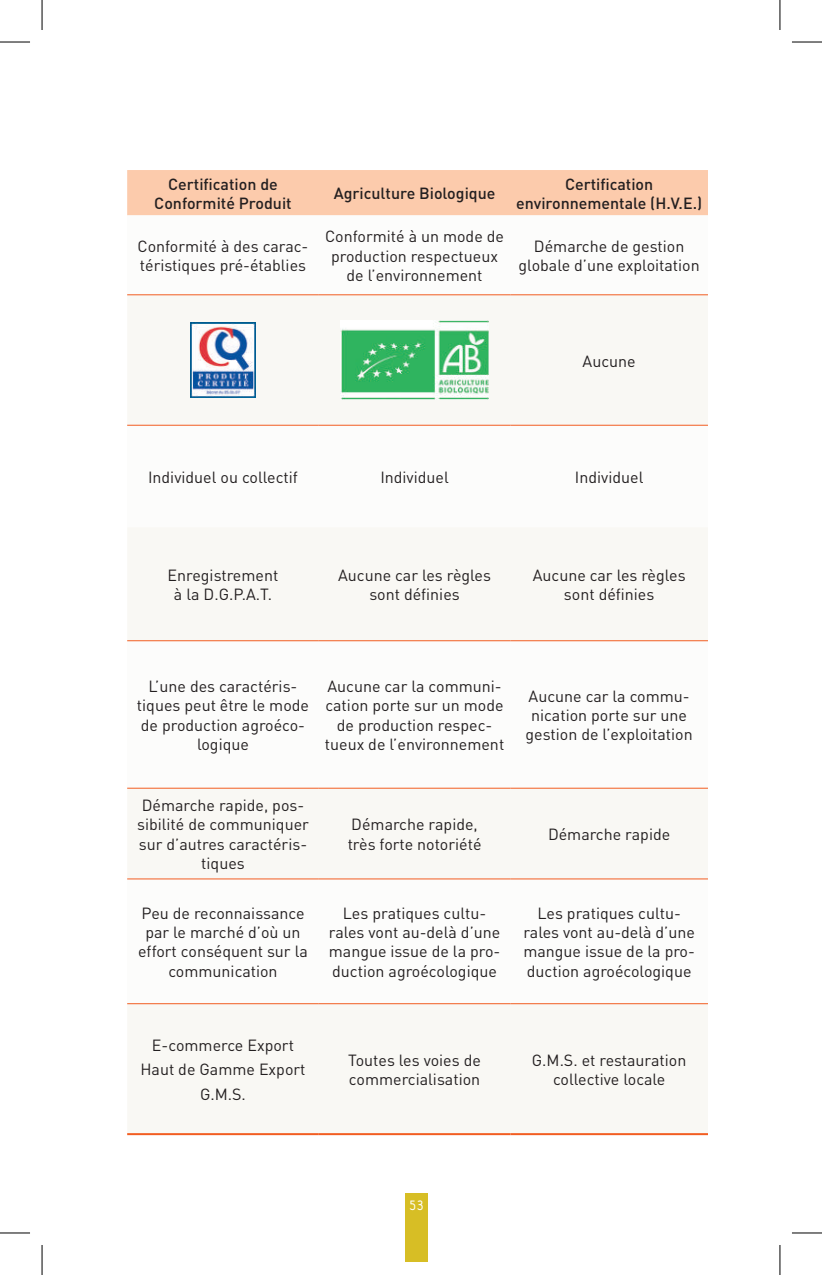
<style>
.page{position:relative;width:822px;height:1275px;background:#fff}
.page>*{position:absolute;margin:0;border:0;box-sizing:border-box;transform-origin:0 0}
.t1{font:16px/19.2px "DIN";color:#231f20;text-align:center}
.t2{font:500 16px/19.2px "DIN";color:#231f20;text-align:center}
.t3{font:14px "VSV Melon Regular";color:#fff}
</style>
<div class="page">
<div style="left:127px;top:170px;width:580px;height:45px;background:#fccbac"></div>
<div style="left:127px;top:295px;width:580px;height:838px;background:#f9f8f4"></div>
<hr style="left:127px;top:640px;width:191px;height:1px;background:#f25d21">
<hr style="left:318px;top:640px;width:192px;height:1px;background:#f25d21">
<hr style="left:510px;top:640px;width:197px;height:1px;background:#f25d21">
<hr style="left:127px;top:788px;width:191px;height:1px;background:#f25d21">
<hr style="left:318px;top:788px;width:192px;height:1px;background:#f25d21">
<hr style="left:510px;top:788px;width:197px;height:1px;background:#f25d21">
<hr style="left:127px;top:878px;width:191px;height:1px;background:#f25d21">
<hr style="left:318px;top:878px;width:192px;height:1px;background:#f25d21">
<hr style="left:510px;top:878px;width:197px;height:1px;background:#f25d21">
<hr style="left:127px;top:1003px;width:191px;height:1px;background:#f25d21">
<hr style="left:318px;top:1003px;width:192px;height:1px;background:#f25d21">
<hr style="left:510px;top:1003px;width:197px;height:1px;background:#f25d21">
<hr style="left:127px;top:1133px;width:191px;height:2px;background:#f25d21">
<hr style="left:318px;top:1133px;width:192px;height:2px;background:#f25d21">
<hr style="left:510px;top:1133px;width:197px;height:2px;background:#f25d21">
<hr style="left:127px;top:425px;width:191px;height:1px;background:#f25d21">
<hr style="left:318px;top:425px;width:192px;height:1px;background:#f25d21">
<hr style="left:510px;top:425px;width:197px;height:1px;background:#f25d21">
<hr style="left:127px;top:294px;width:191px;height:1px;background:#f25d21">
<hr style="left:318px;top:294px;width:192px;height:1px;background:#f25d21">
<hr style="left:510px;top:294px;width:197px;height:1px;background:#f25d21">
<img style="left:191px;top:323px;width:64px;height:74px">
<img style="left:340px;top:320px;width:148px;height:80px">
<div style="left:405px;top:1193px;width:23px;height:68px;background:#d7be25"></div>
<hr style="left:0;top:42px;width:30px;height:1px;background:#000">
<hr style="left:791px;top:42px;width:30px;height:1px;background:#000">
<hr style="left:0;top:1232px;width:30px;height:1px;background:#000">
<hr style="left:791px;top:1232px;width:30px;height:1px;background:#000">
<hr style="left:42px;top:0;width:1px;height:30px;background:#000">
<hr style="left:42px;top:1245px;width:1px;height:30px;background:#000">
<hr style="left:779px;top:0;width:1px;height:30px;background:#000">
<hr style="left:779px;top:1245px;width:1px;height:30px;background:#000">
<p class="t2" style="left:154px;top:174px;width:139px">Certification de<br>Conformité Produit</p>
<p class="t2" style="left:333px;top:183px;width:163px">Agriculture Biologique</p>
<p class="t2" style="left:515px;top:174px;width:187px">Certification environnementale (H.V.E.)</p>
<p class="t1" style="left:137px;top:236px;width:172px;text-align:left">Conformité à des carac&shy;téristiques pré-établies</p>
<p class="t1" style="left:325px;top:227px;width:180px">Conformité à un mode de production respectueux de l’environnement</p>
<p class="t1" style="left:518px;top:236px;width:182px">Démarche de gestion globale d’une exploitation</p>
<p class="t1" style="left:582px;top:351px;width:55px">Aucune</p>
<p class="t1" style="left:148px;top:467px;width:151px">Individuel ou collectif</p>
<p class="t1" style="left:380px;top:467px;width:70px">Individuel</p>
<p class="t1" style="left:574px;top:467px;width:70px">Individuel</p>
<p class="t1" style="left:167px;top:565px;width:112px">Enregistrement à la D.G.P.A.T.</p>
<p class="t1" style="left:338px;top:565px;width:154px">Aucune car les règles sont définies</p>
<p class="t1" style="left:532px;top:565px;width:154px">Aucune car les règles sont définies</p>
<p class="t1" style="left:137px;top:676px;width:173px">L’une des caractéris&shy;tiques peut être le mode de production agroéco&shy;logique</p>
<p class="t1" style="left:324px;top:676px;width:181px">Aucune car la communi&shy;cation porte sur un mode de production respec&shy;tueux de l’environnement</p>
<p class="t1" style="left:525px;top:686px;width:168px">Aucune car la commu&shy;nication porte sur une gestion de l’exploitation</p>
<p class="t1" style="left:137px;top:795px;width:173px">Démarche rapide, pos&shy;sibilité de communiquer sur d’autres caractéris&shy;tiques</p>
<p class="t1" style="left:347px;top:815px;width:135px;text-align:left">Démarche rapide, très forte notoriété</p>
<p class="t1" style="left:547px;top:824px;width:124px">Démarche rapide</p>
<p class="t1" style="left:138px;top:903px;width:171px">Peu de reconnaissance par le marché d’où un effort conséquent sur la communication</p>
<p class="t1" style="left:328px;top:903px;width:173px">Les pratiques cultu&shy;rales vont au-delà d’une mangue issue de la pro&shy;duction agroécologique</p>
<p class="t1" style="left:523px;top:903px;width:173px">Les pratiques cultu&shy;rales vont au-delà d’une mangue issue de la pro&shy;duction agroécologique</p>
<p class="t1" style="left:140px;top:1032px;width:166px;line-height:24.8px">E-commerce Export<br>Haut de Gamme Export<br>G.M.S.</p>
<p class="t1" style="left:348px;top:1050px;width:134px;text-align:left">Toutes les voies de commercialisation</p>
<p class="t1" style="left:531px;top:1050px;width:156px">G.M.S. et restauration collective locale</p>
<p class="t3" style="left:409px;top:1196px;width:16px">53</p>
</div>
